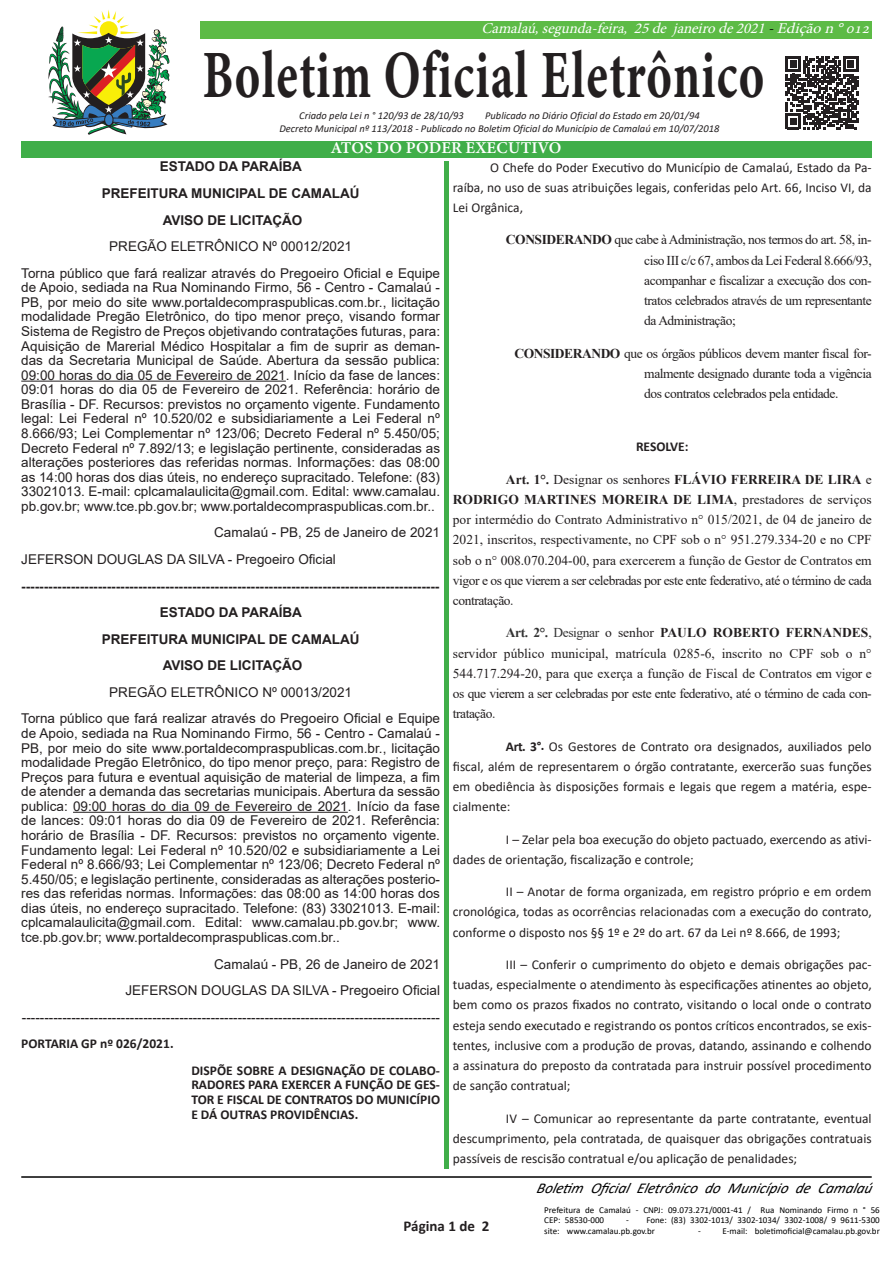
<style>
.page{position:relative;width:893px;height:1263px;background:#fff}
.page>*{position:absolute;margin:0;border:0;box-sizing:border-box;transform-origin:0 0}
.t1{font:67.65px "Minion Variable Concept";letter-spacing:.045em;color:#231f20;scale:.71 1}
.t2{font:16.5px "Minion Variable Concept";letter-spacing:.02em;color:#fff}
.t3{font:italic 15px "Minion Pro";color:#fff}
.t4{font:italic 15px "Calibri";color:#000}
.t5{font:700 15px "Calibri";color:#231f20}
.Normal__Web{font:13.5px/14.5px "Arial";color:#231f20;text-align:justify}
.t6{font:13.5px/20.2px "Calibri";color:#231f20;text-align:justify}
.Normal__Web-2{font:13.5px/20.2px "Times New Roman";letter-spacing:-.035em;color:#231f20;text-align:justify}
.Normal__Web-3{font:700 13.5px "Arial";color:#231f20}
.t7{font:700 13.5px/14.5px "Calibri";color:#231f20;text-align:justify}
.t8{font:italic 10.5px "Calibri";color:#231f20}
.t9{font:9px/10.5px "Calibri";color:#000}
.s1{color:#000}
.s2{font-weight:700}
.s3{color:#333}
.s4{font-weight:700;color:#333}
</style>
<div class="page">
<div style="left:21px;top:21px;width:851px;height:17px;background:#5dbb46"></div>
<hr style="left:21px;top:1176px;width:851px;height:2px;background:#000">
<div style="left:444px;top:48px;width:5px;height:1121px;background:#40ae49"></div>
<div style="left:19px;top:9px;width:181px;height:132px;background:#fff"></div>
<div style="left:425px;top:40px;width:38px;height:121px;background:#fff"></div>
<svg style="left:48px;top:10px;width:122px;height:125px"></svg>
<svg style="left:104px;top:113px;width:10px;height:14px"></svg>
<div style="left:105px;top:114px;width:8px;height:11px;background:#377dc1;border-radius:50%"></div>
<div style="left:21px;top:141px;width:851px;height:16px;background:#40ae49"></div>
<svg style="left:786px;top:56px;width:72px;height:73px"></svg>
<hr style="left:21px;top:381px;width:265px;height:1px;background:#231f20">
<hr style="left:73px;top:812px;width:275px;height:1px;background:#231f20">
<p class="t3" style="left:481px;top:18px;width:394px">Camalaú,segunda-feira, 25de j aneirode2021<span class="s1">-</span>Ediçãon°012</p>
<p class="t1" style="left:202px;top:28px;width:792px">Boletim Oficial Eletrônico</p>
<p class="t8" style="left:299px;top:108px;width:166px">Criado pela Lei n ° 120/93 de 28/10/93</p>
<p class="t8" style="left:485px;top:108px;width:216px">Publicado no Diário Oficial do Estado em 20/01/94</p>
<p class="t8" style="left:279px;top:121px;width:442px">Decreto Municipal nº 113/2018 - Publicado no Boletim Oficial do Município de Camalaú em 10/07/2018</p>
<p class="t2" style="left:332px;top:136px;width:231px">ATOS DO PODER EXECUTIVO</p>
<p class="Normal__Web-3" style="left:160px;top:157px;width:144px">ESTADO DA PARAÍBA</p>
<p class="Normal__Web-3" style="left:102px;top:184px;width:259px">PREFEITURA MUNICIPAL DE CAMALAÚ</p>
<p class="Normal__Web-3" style="left:163px;top:210px;width:141px">AVISO DE LICITAÇÃO</p>
<p class="Normal__Web" style="left:109px;top:239px;width:244px">PREGÃO ELETRÔNICO Nº 00012/2021</p>
<p class="Normal__Web" style="left:21px;top:266px;width:420px">Torna público que fará realizar através do Pregoeiro Oficial e Equipe de Apoio, sediada na Rua Nominando Firmo, 56 - Centro - Camalaú - PB, por meio do site www.portaldecompraspublicas.com.br., licitação modalidade Pregão Eletrônico, do tipo menor preço, visando formar Sistema de Registro de Preços objetivando contratações futuras, para:<br>Aquisição de Marerial Médico Hospitalar a fim de suprir as deman&shy;das da Secretaria Municipal de Saúde. Abertura da sessão publica:<br>09:00 horas do dia 05 de Fevereiro de 2021. Início da fase de lances:<br>09:01 horas do dia 05 de Fevereiro de 2021. Referência: horário de Brasília - DF. Recursos: previstos no orçamento vigente. Fundamento legal: Lei Federal nº 10.520/02 e subsidiariamente a Lei Federal nº 8.666/93; Lei Complementar nº 123/06; Decreto Federal nº 5.450/05; Decreto Federal nº 7.892/13; e legislação pertinente, consideradas as alterações posteriores das referidas normas. Informações: das 08:00 as 14:00 horas dos dias úteis, no endereço supracitado. Telefone: (83)<br>33021013. E-mail: cplcamalaulicita@gmail.com. Edital: www.camalau. pb.gov.br; www.tce.pb.gov.br; www.portaldecompraspublicas.com.br..</p>
<p class="Normal__Web" style="left:214px;top:525px;width:227px">Camalaú - PB, 25 de Janeiro de 2021</p>
<p class="Normal__Web" style="left:21px;top:552px;width:316px">JEFERSON DOUGLAS DA SILVA - Pregoeiro Oficial</p>
<p class="Normal__Web-3" style="left:21px;top:576px;width:420px">---------------------------------------------------------------------------------------------</p>
<p class="Normal__Web-3" style="left:160px;top:603px;width:144px">ESTADO DA PARAÍBA</p>
<p class="Normal__Web-3" style="left:102px;top:629px;width:259px">PREFEITURA MUNICIPAL DE CAMALAÚ</p>
<p class="Normal__Web-3" style="left:163px;top:656px;width:141px">AVISO DE LICITAÇÃO</p>
<p class="Normal__Web" style="left:109px;top:685px;width:244px">PREGÃO ELETRÔNICO Nº 00013/2021</p>
<p class="Normal__Web" style="left:21px;top:711px;width:420px">Torna público que fará realizar através do Pregoeiro Oficial e Equipe de Apoio, sediada na Rua Nominando Firmo, 56 - Centro - Camalaú - PB, por meio do site www.portaldecompraspublicas.com.br., licitação modalidade Pregão Eletrônico, do tipo menor preço, para: Registro de Preços para futura e eventual aquisição de material de limpeza, a fim de atender a demanda das secretarias municipais. Abertura da sessão publica: 09:00 horas do dia 09 de Fevereiro de 2021. Início da fase de lances: 09:01 horas do dia 09 de Fevereiro de 2021. Referência: horário de Brasília - DF. Recursos: previstos no orçamento vigente.<br>Fundamento legal: Lei Federal nº 10.520/02 e subsidiariamente a Lei Federal nº 8.666/93; Lei Complementar nº 123/06; Decreto Federal nº 5.450/05; e legislação pertinente, consideradas as alterações posterio&shy;res das referidas normas. Informações: das 08:00 as 14:00 horas dos dias úteis, no endereço supracitado. Telefone: (83) 33021013. E-mail: cplcamalaulicita@gmail.com. Edital: www.camalau.pb.gov.br; www. tce.pb.gov.br; www.portaldecompraspublicas.com.br..</p>
<p class="Normal__Web" style="left:214px;top:956px;width:227px">Camalaú - PB, 26 de Janeiro de 2021</p>
<p class="Normal__Web" style="left:125px;top:983px;width:316px">JEFERSON DOUGLAS DA SILVA - Pregoeiro Oficial</p>
<p class="Normal__Web" style="left:22px;top:1009px;width:420px">---------------------------------------------------------------------------------------------</p>
<p class="t7" style="left:21px;top:1036px;width:154px">PORTARIA GP nº 026/2021.</p>
<p class="t7" style="left:191px;top:1063px;width:250px">DISPÕE SOBRE A DESIGNAÇÃO DE COLABO-RADORES PARA EXERCER A FUNÇÃO DE GES-TOR E FISCAL DE CONTRATOS DO MUNICÍPIO E DÁ OUTRAS PROVIDÊNCIAS.</p>
<p class="t6" style="left:453px;top:157px;width:420px;text-indent:37px">O Chefe do Poder Executivo do Município de Camalaú, Estado da Pa&shy;raíba, no uso de suas atribuições legais, conferidas pelo Art. 66, Inciso VI, da Lei Orgânica,</p>
<p class="Normal__Web-2" style="left:644px;top:229px;width:229px;text-indent:-138px"><span class="s2">CONSIDERANDO</span> que cabe à Administração, nos termos do art. 58, in&shy;ciso III c/c 67, ambos da Lei Federal 8.666/93, acompanhar e fiscalizar a execução dos con&shy;tratos celebrados através de um representante da Administração;</p>
<p class="Normal__Web-2" style="left:644px;top:343px;width:229px;text-indent:-130px"><span class="s2">CONSIDERANDO</span> que os órgãos públicos devem manter fiscal for&shy;malmente designado durante toda a vigência dos contratos celebrados pela entidade.</p>
<p class="t7" style="left:636px;top:439px;width:54px">RESOLVE:</p>
<p class="Normal__Web-2" style="left:453px;top:469px;width:420px;text-indent:53px"><span class="s2">Art. 1°.</span> Designar os senhores <span class="s2">FLÁVIO FERREIRA DE LIRA</span> e <span class="s2">RODRIGO MARTINES MOREIRA DE LIMA</span>, prestadores de serviços por intermédio do Contrato Administrativo n° 015/2021, de 04 de janeiro de 2021, inscritos, respectivamente, no CPF sob o n° 951.279.334-20 e no CPF sob o n° 008.070.204-00, para exercerem a função de Gestor de Contratos em vigor e os que vierem a ser celebradas por este ente federativo, até o término de cada contratação<span class="s3">.</span></p>
<p class="Normal__Web-2" style="left:453px;top:622px;width:420px;text-indent:53px"><span class="s4">Art. 2°.</span> <span class="s3">Designar</span> o senhor <span class="s2">PAULO ROBERTO FERNANDES</span>, servidor público municipal, matrícula 0285-6, inscrito no CPF sob o n° 544.717.294-20, para que exerça a função de Fiscal de Contratos em vigor e os que vierem a ser celebradas por este ente federativo, até o término de cada con&shy;tratação<span class="s3">.</span></p>
<p class="t6" style="left:453px;top:736px;width:420px;text-indent:53px"><span class="s2">Art. 3°.</span> Os Gestores de Contrato ora designados, auxiliados pelo fiscal, além de representarem o órgão contratante, exercerão suas funções em obediência às disposições formais e legais que regem a matéria, espe&shy;cialmente:</p>
<p class="t6" style="left:453px;top:829px;width:420px;text-indent:53px">I – Zelar pela boa execução do objeto pactuado, exercendo as ativi&shy;dades de orientação, fiscalização e controle;</p>
<p class="t6" style="left:453px;top:881px;width:420px;text-indent:53px">II – Anotar de forma organizada, em registro próprio e em ordem cronológica, todas as ocorrências relacionadas com a execução do contrato, conforme o disposto nos §§ 1º e 2º do art. 67 da Lei nº 8.666, de 1993;</p>
<p class="t6" style="left:453px;top:954px;width:420px;text-indent:53px">III – Conferir o cumprimento do objeto e demais obrigações pac&shy;tuadas, especialmente o atendimento às especificações atinentes ao objeto, bem como os prazos fixados no contrato, visitando o local onde o contrato esteja sendo executado e registrando os pontos críticos encontrados, se exis&shy;tentes, inclusive com a produção de provas, datando, assinando e colhendo a assinatura do preposto da contratada para instruir possível procedimento de sanção contratual;</p>
<p class="t6" style="left:453px;top:1108px;width:420px;text-indent:53px">IV – Comunicar ao representante da parte contratante, eventual descumprimento, pela contratada, de quaisquer das obrigações contratuais passíveis de rescisão contratual e/ou aplicação de penalidades;</p>
<p class="t5" style="left:404px;top:1215px;width:87px">Página 1 de 2</p>
<p class="t4" style="left:536px;top:1178px;width:342px">Boletim Oficial Eletrônico do Município de Camalaú</p>
<p class="t9" style="left:544px;top:1204px;width:337px">Prefeitura de Camalaú - CNPJ: 09.073.271/0001-41 / Rua Nominando Firmo n ° 56<br>CEP: 58530-000</p>
<p class="t9" style="left:544px;top:1214px;width:337px;text-indent:82px">- Fone: (83) 3302-1013/ 3302-1034/ 3302-1008/ 9 9611-5300 site: www.camalau.pb.gov.br</p>
<p class="t9" style="left:698px;top:1225px;width:183px">- E-mail: boletimoficial@camalau.pb.gov.br</p>
</div>
